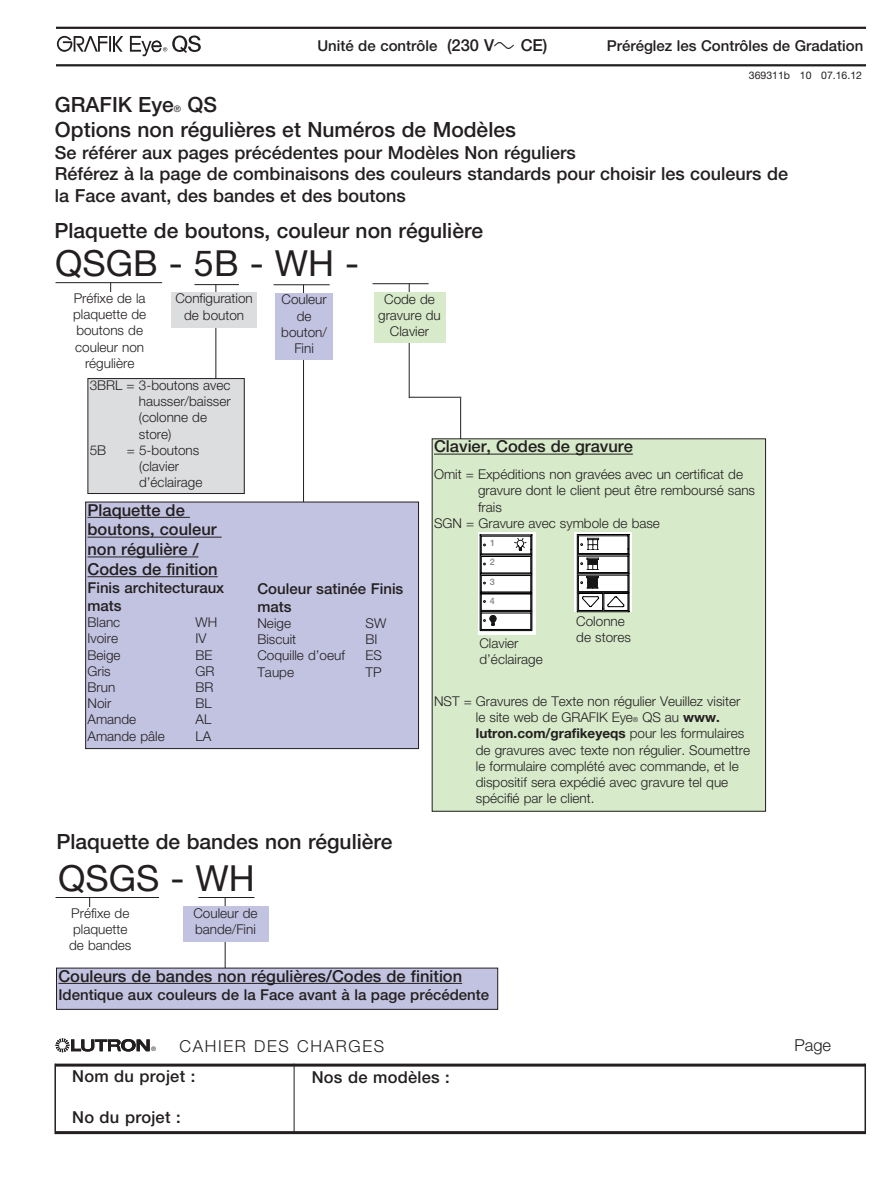
<style>
.page{position:relative;width:893px;height:1188px;background:#fff}
.page>*{position:absolute;margin:0;border:0;box-sizing:border-box;transform-origin:0 0}
.t1{font:36px "Helvetica Neue LT Std";color:#231f20}
.t2{font:500 21px/25.2px "Helvetica Neue LT Std";color:#231f20}
.t3{font:500 18px/21.6px "Helvetica Neue LT Std";color:#231f20}
.t4{font:500 16.5px/19.8px "Helvetica Neue LT Std";color:#231f20}
.t5{font:300 16.5px "Helvetica Neue LT Std";letter-spacing:.1em;color:#231f20}
.t6{font:500 15px/18px "Helvetica Neue LT Std";color:#231f20}
.t7{font:300 13.5px/16.2px "Helvetica Neue LT Std";color:#231f20}
.t8{font:10.5px "Helvetica Neue LT Std";color:#231f20}
.t9{font:500 9px/19.2px "Helvetica Neue LT Std";color:#808285}
.t10{font:9px "Helvetica Neue LT Std";color:#231f20}
.t11{font:condensed 7.05px "Helvetica Neue LT Std";color:#000}
.t12{font:6.15px "Helvetica Neue LT Std";color:#231f20}
.s1{font-size:16.5px}
.s2{font-size:6.75px}
.s3{font-weight:700}
</style>
<div class="page">
<hr style="left:56px;top:27px;width:810px;height:2px;background:#231f20">
<hr style="left:56px;top:64px;width:810px;height:2px;background:#231f20">
<hr style="left:55px;top:1064px;width:810px;height:3px;background:#231f20">
<hr style="left:55px;top:1131px;width:810px;height:3px;background:#231f20">
<hr style="left:294px;top:1064px;width:1px;height:69px;background:#231f20">
<hr style="left:864px;top:1064px;width:2px;height:70px;background:#231f20">
<hr style="left:54px;top:1064px;width:2px;height:70px;background:#231f20">
<svg style="left:56px;top:1038px;width:94px;height:14px"></svg>
<svg style="left:57px;top:36px;width:66px;height:16px"></svg>
<svg style="left:130px;top:35px;width:71px;height:21px"></svg>
<img style="left:494px;top:42px;width:19px;height:6px">
<hr style="left:56px;top:282px;width:106px;height:1px;background:#231f20">
<hr style="left:215px;top:285px;width:1px;height:98px;background:#231f20">
<hr style="left:194px;top:284px;width:45px;height:1px;background:#231f20">
<hr style="left:303px;top:285px;width:1px;height:231px;background:#231f20">
<hr style="left:274px;top:284px;width:56px;height:1px;background:#231f20">
<hr style="left:409px;top:284px;width:1px;height:114px;background:#231f20">
<hr style="left:460px;top:398px;width:1px;height:45px;background:#231f20">
<hr style="left:409px;top:397px;width:52px;height:1px;background:#231f20">
<div style="left:374px;top:292px;width:71px;height:51px;background:#d7eaca"></div>
<hr style="left:372px;top:283px;width:57px;height:1px;background:#231f20">
<div style="left:171px;top:292px;width:86px;height:36px;background:#dcdddf"></div>
<div style="left:88px;top:379px;width:156px;height:115px;background:#dcdddf"></div>
<div style="left:88px;top:378px;width:157px;height:116px;border:1px solid #231f20"></div>
<div style="left:275px;top:293px;width:58px;height:67px;background:#c2c3e1"></div>
<div style="left:86px;top:502px;width:333px;height:247px;background:#c2c3e1"></div>
<hr style="left:88px;top:517px;width:102px;height:1px;background:#231f20">
<hr style="left:88px;top:537px;width:134px;height:1px;background:#231f20">
<hr style="left:88px;top:557px;width:110px;height:1px;background:#231f20">
<hr style="left:88px;top:576px;width:130px;height:1px;background:#231f20">
<div style="left:85px;top:502px;width:334px;height:247px;border:1px solid #231f20"></div>
<hr style="left:56px;top:897px;width:103px;height:1px;background:#231f20">
<hr style="left:225px;top:897px;width:1px;height:113px;background:#231f20">
<div style="left:183px;top:906px;width:85px;height:36px;background:#c2c3e1"></div>
<hr style="left:198px;top:897px;width:57px;height:1px;background:#231f20">
<div style="left:57px;top:968px;width:441px;height:41px;background:#c2c3e1"></div>
<hr style="left:58px;top:983px;width:404px;height:1px;background:#231f20">
<div style="left:56px;top:968px;width:442px;height:42px;border:1px solid #231f20"></div>
<div style="left:432px;top:439px;width:334px;height:372px;background:#d7eaca"></div>
<hr style="left:434px;top:454px;width:199px;height:1px;background:#231f20">
<div style="left:432px;top:438px;width:334px;height:374px;border:1px solid #231f20"></div>
<hr style="left:550px;top:532px;width:1px;height:103px;background:#000">
<svg style="left:574px;top:532px;width:58px;height:80px"></svg>
<svg style="left:478px;top:532px;width:57px;height:103px"></svg>
<p class="t6" style="left:317px;top:37px;width:178px">Unité de contrôle <span class="s1">(230 V</span></p>
<p class="t4" style="left:521px;top:36px;width:28px">CE)</p>
<p class="t6" style="left:607px;top:37px;width:258px">Préréglez les Contrôles de Gradation</p>
<p class="t8" style="left:749px;top:69px;width:115px">369311b 10 07.16.12</p>
<h2 class="t2" style="left:55px;top:92px;width:463px;text-indent:133px">QS<br>Options non régulières et Numéros de Modèles</h2>
<h3 class="t3" style="left:55px;top:141px;width:735px">Se référer aux pages précédentes pour Modèles Non réguliers<br>Référez à la page de combinaisons des couleurs standards pour choisir les couleurs de la Face avant, des bandes et des boutons</h3>
<h2 class="t2" style="left:55px;top:217px;width:430px">Plaquette de boutons, couleur non régulière</h2>
<h2 class="t2" style="left:55px;top:92px;width:121px">GRAFIK Eye</h2>
<p class="t10" style="left:174px;top:103px;width:9px">®</p>
<h1 class="t1" style="left:55px;top:242px;width:305px">QSGB - 5B - WH -</h1>
<p class="t7" style="left:73px;top:290px;width:75px;text-align:center">Préfixe de la plaquette de boutons de couleur non régulière</p>
<p class="t7" style="left:378px;top:290px;width:64px;text-align:center">Code de gravure du<br>Clavier</p>
<p class="t7" style="left:175px;top:290px;width:79px;text-align:center">Configuration de bouton</p>
<p class="t7" style="left:281px;top:291px;width:47px;text-align:center">Couleur de bouton/<br>Fini</p>
<p class="t7" style="left:90px;top:377px;width:142px">3BRL = 3-boutons avec</p>
<p class="t7" style="left:139px;top:393px;width:93px">hausser/baisser</p>
<p class="t7" style="left:139px;top:409px;width:70px">(colonne de</p>
<p class="t7" style="left:139px;top:425px;width:34px">store)</p>
<p class="t7" style="left:90px;top:442px;width:18px">5B</p>
<p class="t7" style="left:139px;top:442px;width:65px;text-indent:-12px">= 5-boutons (clavier d’éclairage</p>
<p class="t11" style="left:164px;top:433px;width:15px">3 11</p>
<p class="t4" style="left:88px;top:500px;width:132px">Plaquette de boutons, couleur non régulière /<br>Codes de finition</p>
<p class="t6" style="left:88px;top:579px;width:138px">Finis architecturaux mats</p>
<p class="t7" style="left:88px;top:614px;width:34px">Blanc</p>
<p class="t7" style="left:196px;top:614px;width:23px">WH</p>
<p class="t7" style="left:88px;top:630px;width:32px">Ivoire</p>
<p class="t7" style="left:196px;top:630px;width:13px">IV</p>
<p class="t7" style="left:88px;top:647px;width:35px">Beige</p>
<p class="t7" style="left:196px;top:647px;width:19px">BE</p>
<p class="t7" style="left:88px;top:663px;width:25px">Gris</p>
<p class="t7" style="left:196px;top:663px;width:21px">GR</p>
<p class="t7" style="left:88px;top:679px;width:29px">Brun</p>
<p class="t7" style="left:196px;top:679px;width:20px">BR</p>
<p class="t7" style="left:88px;top:695px;width:25px">Noir</p>
<p class="t7" style="left:196px;top:695px;width:18px">BL</p>
<p class="t7" style="left:88px;top:711px;width:50px">Amande</p>
<p class="t7" style="left:196px;top:711px;width:17px">AL</p>
<p class="t7" style="left:88px;top:728px;width:79px">Amande pâle</p>
<p class="t7" style="left:196px;top:728px;width:17px">LA</p>
<p class="t6" style="left:257px;top:579px;width:147px">Couleur satinée Finis mats</p>
<p class="t7" style="left:257px;top:615px;width:35px">Neige</p>
<p class="t7" style="left:365px;top:615px;width:22px">SW</p>
<p class="t7" style="left:257px;top:631px;width:40px">Biscuit</p>
<p class="t7" style="left:365px;top:631px;width:14px">BI</p>
<p class="t7" style="left:257px;top:647px;width:89px">Coquille d’oeuf</p>
<p class="t7" style="left:365px;top:647px;width:18px">ES</p>
<p class="t7" style="left:257px;top:663px;width:38px">Taupe</p>
<p class="t7" style="left:365px;top:663px;width:18px">TP</p>
<p class="t4" style="left:434px;top:437px;width:200px">Clavier, Codes de gravure</p>
<p class="t7" style="left:434px;top:466px;width:310px">Omit = Expéditions non gravées avec un certificat de</p>
<p class="t7" style="left:478px;top:482px;width:278px">gravure dont le client peut être remboursé sans</p>
<p class="t7" style="left:478px;top:498px;width:25px">frais</p>
<p class="t7" style="left:434px;top:515px;width:227px">SGN = Gravure avec symbole de base</p>
<p class="t9" style="left:490px;top:533px;width:7px">1<br>2</p>
<p class="t9" style="left:490px;top:573px;width:7px;line-height:18.3px">3<br>4</p>
<p class="t7" style="left:479px;top:635px;width:65px">Clavier d’éclairage</p>
<p class="t7" style="left:576px;top:613px;width:56px">Colonne de stores</p>
<p class="t7" style="left:476px;top:693px;width:276px;text-indent:-42px">NST = Gravures de Texte non régulier Veuillez visiter le site web de GRAFIK Eye<span class="s2">®</span> QS au <span class="s3">www. lutron.com/grafikeyeqs</span> pour les formulaires de gravures avec texte non régulier. Soumettre le formulaire complété avec commande, et le dispositif sera expédié avec gravure tel que spécifié par le client.</p>
<h2 class="t2" style="left:56px;top:829px;width:338px">Plaquette de bandes non régulière</h2>
<h1 class="t1" style="left:58px;top:857px;width:198px">QSGS - WH</h1>
<p class="t7" style="left:69px;top:905px;width:64px">Préfixe de plaquette de bandes</p>
<p class="t7" style="left:193px;top:904px;width:66px">Couleur de bande/Fini</p>
<p class="t4" style="left:58px;top:966px;width:405px">Couleurs de bandes non régulières/Codes de finition</p>
<p class="t6" style="left:58px;top:985px;width:432px">Identique aux couleurs de la Face avant à la page précédente</p>
<p class="t5" style="left:180px;top:1036px;width:206px">Cahier des charges</p>
<p class="t5" style="left:794px;top:1035px;width:38px">Page</p>
<p class="t12" style="left:151px;top:1045px;width:6px">®</p>
<p class="t4" style="left:72px;top:1066px;width:125px">Nom du projet :</p>
<p class="t4" style="left:72px;top:1107px;width:110px">No du projet :</p>
<p class="t4" style="left:312px;top:1067px;width:140px">Nos de modèles :</p>
</div>
